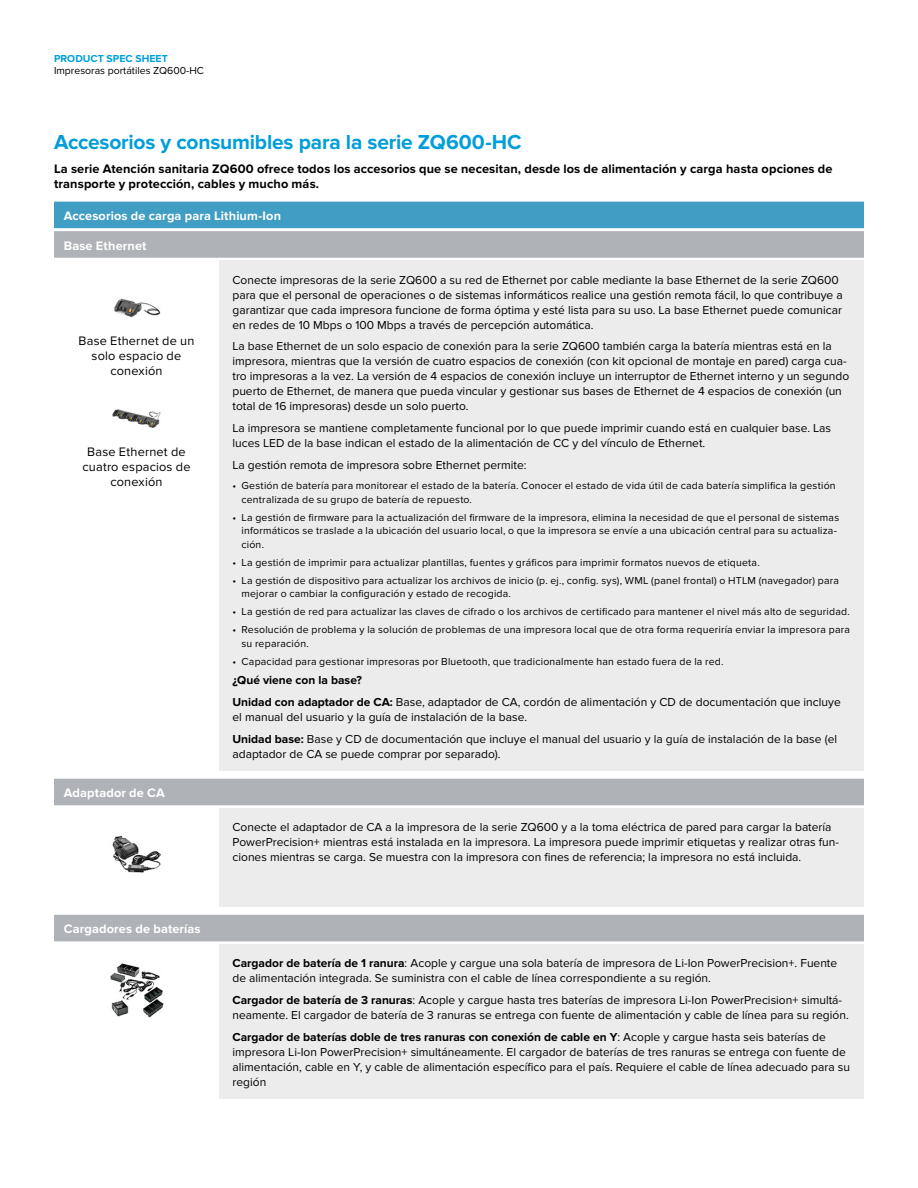
<style>
.page{position:relative;width:918px;height:1188px;background:#fff}
.page>*{position:absolute;margin:0;border:0;box-sizing:border-box;transform-origin:0 0}
.t1{font:700 21px "Proxima Nova";letter-spacing:-.01em;color:#009edb}
.t2{font:700 12.75px/15px "Proxima Nova";letter-spacing:.01em;color:#000}
.t3{font:700 12.75px "Proxima Nova";letter-spacing:.01em;color:#fff}
.t4{font:12.75px/15px "Proxima Nova";letter-spacing:.015em;color:#000;text-align:center}
.t5{font:12px/15px "Proxima Nova";color:#000}
.t6{font:10.5px/13.5px "Proxima Nova";letter-spacing:.02em;color:#000}
.t7{font:10.5px "Proxima Nova";color:#000}
.t8{font:700 10.5px "Proxima Nova";color:#009edb}
.s1{font-weight:700}
</style>
<div class="page">
<div style="left:54px;top:200px;width:810px;height:30px;background:#409dc4"></div>
<div style="left:54px;top:230px;width:810px;height:29px;background:#afb2b6"></div>
<hr style="left:54px;top:199px;width:810px;height:3px;background:#fff">
<hr style="left:54px;top:228px;width:810px;height:3px;background:#fff">
<hr style="left:54px;top:258px;width:810px;height:3px;background:#fff">
<div style="left:219px;top:261px;width:645px;height:510px;background:#ececed"></div>
<img style="left:114px;top:298px;width:47px;height:20px">
<img style="left:112px;top:409px;width:49px;height:19px">
<div style="left:54px;top:777px;width:810px;height:30px;background:#afb2b6"></div>
<hr style="left:54px;top:776px;width:810px;height:3px;background:#fff">
<hr style="left:54px;top:805px;width:810px;height:3px;background:#fff">
<div style="left:219px;top:808px;width:645px;height:99px;background:#ececed"></div>
<img style="left:112px;top:835px;width:49px;height:38px">
<div style="left:54px;top:913px;width:810px;height:30px;background:#afb2b6"></div>
<hr style="left:54px;top:912px;width:810px;height:3px;background:#fff">
<hr style="left:54px;top:941px;width:810px;height:3px;background:#fff">
<div style="left:219px;top:944px;width:645px;height:155px;background:#ececed"></div>
<img style="left:110px;top:964px;width:54px;height:54px">
<p class="t8" style="left:54px;top:52px;width:115px">PRODUCT SPEC SHEET</p>
<p class="t7" style="left:54px;top:64px;width:152px">Impresoras portátiles ZQ600-HC</p>
<h1 class="t1" style="left:54px;top:130px;width:469px">Accesorios y consumibles para la serie ZQ600-HC</h1>
<p class="t2" style="left:54px;top:162px;width:780px">La serie Atención sanitaria ZQ600 ofrece todos los accesorios que se necesitan, desde los de alimentación y carga hasta opciones de transporte y protección, cables y mucho más.</p>
<p class="t3" style="left:64px;top:208px;width:219px">Accesorios de carga para Lithium-Ion</p>
<p class="t3" style="left:64px;top:238px;width:84px">Base Ethernet</p>
<p class="t4" style="left:79px;top:333px;width:117px">Base Ethernet de un solo espacio de conexión</p>
<p class="t4" style="left:82px;top:444px;width:110px">Base Ethernet de cuatro espacios de conexión</p>
<p class="t3" style="left:64px;top:785px;width:103px">Adaptador de CA</p>
<p class="t3" style="left:64px;top:922px;width:138px">Cargadores de baterías</p>
<p class="t5" style="left:232px;top:272px;width:612px">Conecte impresoras de la serie ZQ600 a su red de Ethernet por cable mediante la base Ethernet de la serie ZQ600 para que el personal de operaciones o de sistemas informáticos realice una gestión remota fácil, lo que contribuye a garantizar que cada impresora funcione de forma óptima y esté lista para su uso. La base Ethernet puede comunicar en redes de 10 Mbps o 100 Mbps a través de percepción automática.</p>
<p class="t5" style="left:232px;top:339px;width:618px">La base Ethernet de un solo espacio de conexión para la serie ZQ600 también carga la batería mientras está en la impresora, mientras que la versión de cuatro espacios de conexión (con kit opcional de montaje en pared) carga cua&shy;tro impresoras a la vez. La versión de 4 espacios de conexión incluye un interruptor de Ethernet interno y un segundo puerto de Ethernet, de manera que pueda vincular y gestionar sus bases de Ethernet de 4 espacios de conexión (un total de 16 impresoras) desde un solo puerto.</p>
<p class="t5" style="left:232px;top:421px;width:600px">La impresora se mantiene completamente funcional por lo que puede imprimir cuando está en cualquier base. Las luces LED de la base indican el estado de la alimentación de CC y del vínculo de Ethernet.</p>
<p class="t5" style="left:232px;top:458px;width:296px">La gestión remota de impresora sobre Ethernet permite:</p>
<p class="t6" style="left:241px;top:479px;width:596px;text-indent:-9px">• Gestión de batería para monitorear el estado de la batería. Conocer el estado de vida útil de cada batería simplifica la gestión centralizada de su grupo de batería de repuesto.</p>
<p class="t6" style="left:241px;top:511px;width:599px;text-indent:-9px">• La gestión de firmware para la actualización del firmware de la impresora, elimina la necesidad de que el personal de sistemas informáticos se traslade a la ubicación del usuario local, o que la impresora se envíe a una ubicación central para su actualiza&shy;ción.</p>
<p class="t6" style="left:232px;top:556px;width:529px">• La gestión de imprimir para actualizar plantillas, fuentes y gráficos para imprimir formatos nuevos de etiqueta.</p>
<p class="t6" style="left:241px;top:574px;width:599px;text-indent:-9px">• La gestión de dispositivo para actualizar los archivos de inicio (p. ej., config. sys), WML (panel frontal) o HTLM (navegador) para mejorar o cambiar la configuración y estado de recogida.</p>
<p class="t6" style="left:232px;top:605px;width:619px">• La gestión de red para actualizar las claves de cifrado o los archivos de certificado para mantener el nivel más alto de seguridad.</p>
<p class="t6" style="left:241px;top:623px;width:610px;text-indent:-9px">• Resolución de problema y la solución de problemas de una impresora local que de otra forma requeriría enviar la impresora para su reparación.</p>
<p class="t6" style="left:232px;top:655px;width:493px">• Capacidad para gestionar impresoras por Bluetooth, que tradicionalmente han estado fuera de la red.</p>
<p class="t5" style="left:232px;top:670px;width:610px;line-height:21.8px"><span class="s1">¿Qué viene con la base?<br>Unidad con adaptador de CA:</span> Base, adaptador de CA, cordón de alimentación y CD de documentación que incluye</p>
<p class="t5" style="left:232px;top:706px;width:606px;line-height:21.8px">el manual del usuario y la guía de instalación de la base.<br><span class="s1">Unidad base:</span> Base y CD de documentación que incluye el manual del usuario y la guía de instalación de la base (el</p>
<p class="t5" style="left:232px;top:746px;width:270px">adaptador de CA se puede comprar por separado).</p>
<p class="t5" style="left:232px;top:820px;width:608px">Conecte el adaptador de CA a la impresora de la serie ZQ600 y a la toma eléctrica de pared para cargar la batería<br>PowerPrecision+ mientras está instalada en la impresora. La impresora puede imprimir etiquetas y realizar otras fun&shy;ciones mientras se carga. Se muestra con la impresora con fines de referencia; la impresora no está incluida.</p>
<p class="t5" style="left:232px;top:956px;width:606px"><span class="s1">Cargador de batería de 1 ranura</span>: Acople y cargue una sola batería de impresora de Li-Ion PowerPrecision+. Fuente de alimentación integrada. Se suministra con el cable de línea correspondiente a su región.</p>
<p class="t5" style="left:232px;top:993px;width:618px"><span class="s1">Cargador de batería de 3 ranuras</span>: Acople y cargue hasta tres baterías de impresora Li-Ion PowerPrecision+ simultá&shy;neamente. El cargador de batería de 3 ranuras se entrega con fuente de alimentación y cable de línea para su región.</p>
<p class="t5" style="left:232px;top:1030px;width:619px"><span class="s1">Cargador de baterías doble de tres ranuras con conexión de cable en Y</span>: Acople y cargue hasta seis baterías de impresora Li-Ion PowerPrecision+ simultáneamente. El cargador de baterías de tres ranuras se entrega con fuente de alimentación, cable en Y, y cable de alimentación específico para el país. Requiere el cable de línea adecuado para su región</p>
</div>
